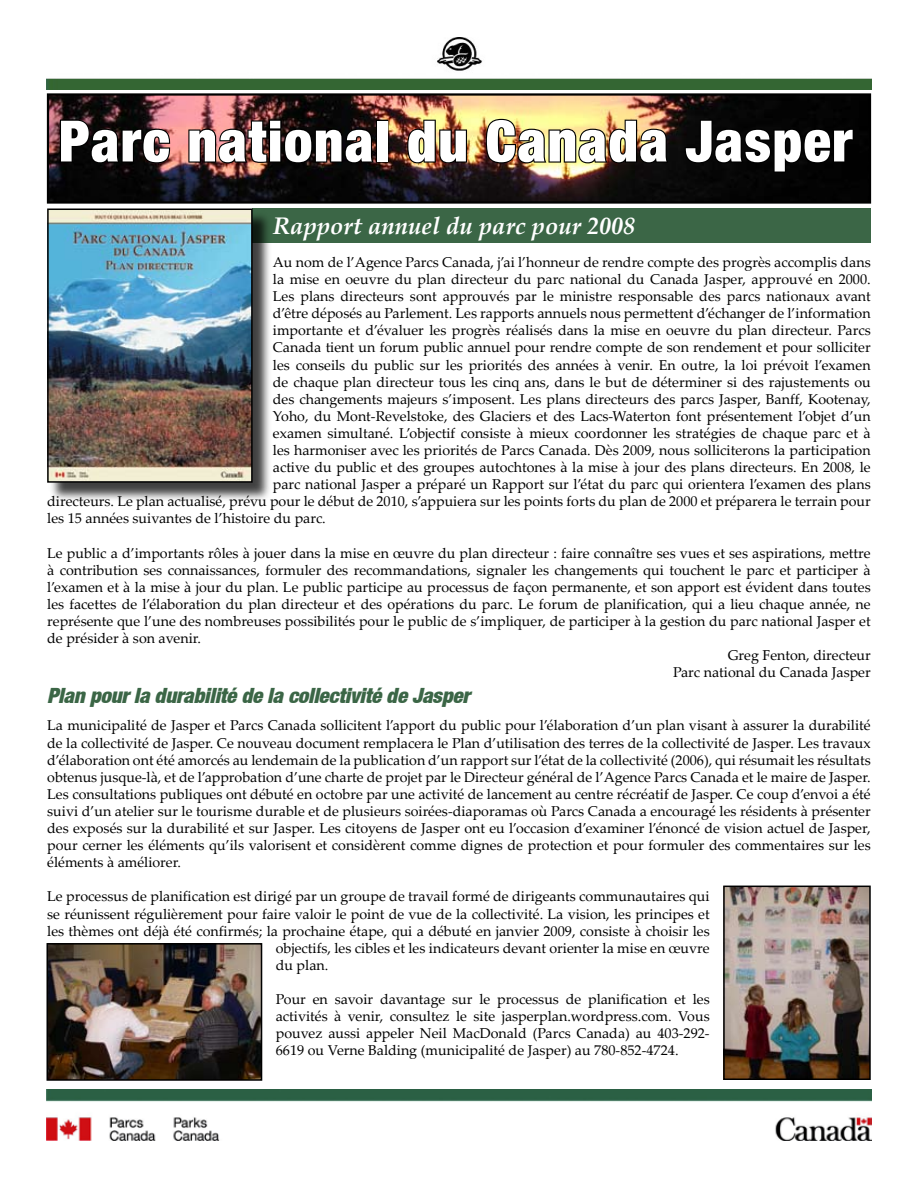
<style>
.page{position:relative;width:918px;height:1188px;background:#fff}
.page>*{position:absolute;margin:0;border:0;box-sizing:border-box;transform-origin:0 0}
.t1{font:900 condensed 57px "Helvetica Neue";letter-spacing:.025em;color:#fff}
.t2{font:italic 700 24px "Palatino Linotype";color:#fff}
.t3{font:italic 900 condensed 21px "Helvetica Neue";letter-spacing:-.01em;color:#3b6646}
.t4{font:14.25px/17.1px "Palatino Linotype";color:#000;text-align:justify}
</style>
<div class="page">
<div style="left:252px;top:208px;width:619px;height:35px;background:#3b6646"></div>
<img style="left:50px;top:96px;width:818px;height:105px">
<div style="left:47px;top:93px;width:824px;height:111px;border:2px solid #000"></div>
<svg style="left:59px;top:119px;width:112px;height:46px;background:#241617"></svg>
<img style="left:187px;top:119px;width:189px;height:46px">
<div style="left:376px;top:120px;width:12px;height:43px;border:2px solid #000"></div>
<img style="left:406px;top:119px;width:62px;height:46px">
<img style="left:485px;top:118px;width:185px;height:47px">
<div style="left:684px;top:119px;width:171px;height:55px;background:#040404"></div>
<img style="left:47px;top:37px;width:825px;height:53px">
<img style="left:47px;top:1090px;width:824px;height:51px">
<img style="left:726px;top:889px;width:142px;height:188px">
<div style="left:723px;top:886px;width:148px;height:194px;border:2px solid #000"></div>
<div style="left:49px;top:210px;width:224px;height:293px;background:#000;opacity:.75"></div>
<img style="left:50px;top:212px;width:200px;height:268px">
<div style="left:47px;top:209px;width:206px;height:274px;border:2px solid #000"></div>
<img style="left:49px;top:946px;width:210px;height:132px">
<div style="left:46px;top:943px;width:216px;height:138px;border:2px solid #000"></div>
<h1 class="t1" style="left:59px;top:106px;width:795px">Parc national du Canada Jasper</h1>
<h2 class="t2" style="left:273px;top:209px;width:364px">Rapport annuel du parc pour 2008</h2>
<p class="t4" style="left:273px;top:253px;width:599px">Au nom de l’Agence Parcs Canada, j’ai l’honneur de rendre compte des progrès accomplis dans</p>
<p class="t4" style="left:273px;top:270px;width:599px">la mise en oeuvre du plan directeur du parc national du Canada Jasper, approuvé en 2000.</p>
<p class="t4" style="left:273px;top:287px;width:599px">Les plans directeurs sont approuvés par le ministre responsable des parcs nationaux avant</p>
<p class="t4" style="left:273px;top:304px;width:599px">d’être déposés au Parlement. Les rapports annuels nous permettent d’échanger de l’information</p>
<p class="t4" style="left:273px;top:321px;width:599px">importante et d’évaluer les progrès réalisés dans la mise en oeuvre du plan directeur. Parcs</p>
<p class="t4" style="left:273px;top:338px;width:599px">Canada tient un forum public annuel pour rendre compte de son rendement et pour solliciter</p>
<p class="t4" style="left:273px;top:356px;width:599px">les conseils du public sur les priorités des années à venir. En outre, la loi prévoit l’examen</p>
<p class="t4" style="left:273px;top:373px;width:599px">de chaque plan directeur tous les cinq ans, dans le but de déterminer si des rajustements ou</p>
<p class="t4" style="left:273px;top:390px;width:599px">des changements majeurs s’imposent. Les plans directeurs des parcs Jasper, Banff, Kootenay,</p>
<p class="t4" style="left:273px;top:407px;width:599px">Yoho, du Mont-Revelstoke, des Glaciers et des Lacs-Waterton font présentement l’objet d’un</p>
<p class="t4" style="left:273px;top:424px;width:599px">examen simultané. L’objectif consiste à mieux coordonner les stratégies de chaque parc et à</p>
<p class="t4" style="left:273px;top:441px;width:599px">les harmoniser avec les priorités de Parcs Canada. Dès 2009, nous solliciterons la participation</p>
<p class="t4" style="left:273px;top:458px;width:599px">active du public et des groupes autochtones à la mise à jour des plans directeurs. En 2008, le</p>
<p class="t4" style="left:273px;top:475px;width:599px">parc national Jasper a préparé un Rapport sur l’état du parc qui orientera l’examen des plans</p>
<p class="t4" style="left:47px;top:492px;width:825px">directeurs. Le plan actualisé, prévu pour le début de 2010, s’appuiera sur les points forts du plan de 2000 et préparera le terrain pour</p>
<p class="t4" style="left:47px;top:509px;width:280px">les 15 années suivantes de l’histoire du parc.</p>
<p class="t4" style="left:47px;top:544px;width:825px">Le public a d’importants rôles à jouer dans la mise en œuvre du plan directeur : faire connaître ses vues et ses aspirations, mettre</p>
<p class="t4" style="left:47px;top:561px;width:825px">à contribution ses connaissances, formuler des recommandations, signaler les changements qui touchent le parc et participer à</p>
<p class="t4" style="left:47px;top:578px;width:825px">l’examen et à la mise à jour du plan. Le public participe au processus de façon permanente, et son apport est évident dans toutes</p>
<p class="t4" style="left:47px;top:595px;width:825px">les facettes de l’élaboration du plan directeur et des opérations du parc. Le forum de planification, qui a lieu chaque année, ne</p>
<p class="t4" style="left:47px;top:612px;width:825px">représente que l’une des nombreuses possibilités pour le public de s’impliquer, de participer à la gestion du parc national Jasper et</p>
<p class="t4" style="left:47px;top:629px;width:155px">de présider à son avenir.</p>
<p class="t4" style="left:728px;top:646px;width:145px">Greg Fenton, directeur</p>
<p class="t4" style="left:673px;top:663px;width:199px">Parc national du Canada Jasper</p>
<h3 class="t3" style="left:47px;top:682px;width:424px">Plan pour la durabilité de la collectivité de Jasper</h3>
<p class="t4" style="left:47px;top:716px;width:825px">La municipalité de Jasper et Parcs Canada sollicitent l’apport du public pour l’élaboration d’un plan visant à assurer la durabilité de la collectivité de Jasper. Ce nouveau document remplacera le Plan d’utilisation des terres de la collectivité de Jasper. Les travaux d’élaboration ont été amorcés au lendemain de la publication d’un rapport sur l’état de la collectivité (2006), qui résumait les résultats obtenus jusque-là, et de l’approbation d’une charte de projet par le Directeur général de l’Agence Parcs Canada et le maire de Jasper.<br>Les consultations publiques ont débuté en octobre par une activité de lancement au centre récréatif de Jasper. Ce coup d’envoi a été suivi d’un atelier sur le tourisme durable et de plusieurs soirées-diaporamas où Parcs Canada a encouragé les résidents à présenter des exposés sur la durabilité et sur Jasper. Les citoyens de Jasper ont eu l’occasion d’examiner l’énoncé de vision actuel de Jasper, pour cerner les éléments qu’ils valorisent et considèrent comme dignes de protection et pour formuler des commentaires sur les éléments à améliorer.</p>
<p class="t4" style="left:47px;top:887px;width:664px">Le processus de planification est dirigé par un groupe de travail formé de dirigeants communautaires qui</p>
<p class="t4" style="left:47px;top:905px;width:664px">se réunissent régulièrement pour faire valoir le point de vue de la collectivité. La vision, les principes et</p>
<p class="t4" style="left:47px;top:922px;width:664px">les thèmes ont déjà été confirmés; la prochaine étape, qui a débuté en janvier 2009, consiste à choisir les</p>
<p class="t4" style="left:276px;top:939px;width:435px">objectifs, les cibles et les indicateurs devant orienter la mise en œuvre</p>
<p class="t4" style="left:276px;top:956px;width:54px">du plan.</p>
<p class="t4" style="left:276px;top:990px;width:435px">Pour en savoir davantage sur le processus de planification et les activités à venir, consultez le site jasperplan.wordpress.com. Vous pouvez aussi appeler Neil MacDonald (Parcs Canada) au 403-292- 6619 ou Verne Balding (municipalité de Jasper) au 780-852-4724.</p>
</div>
